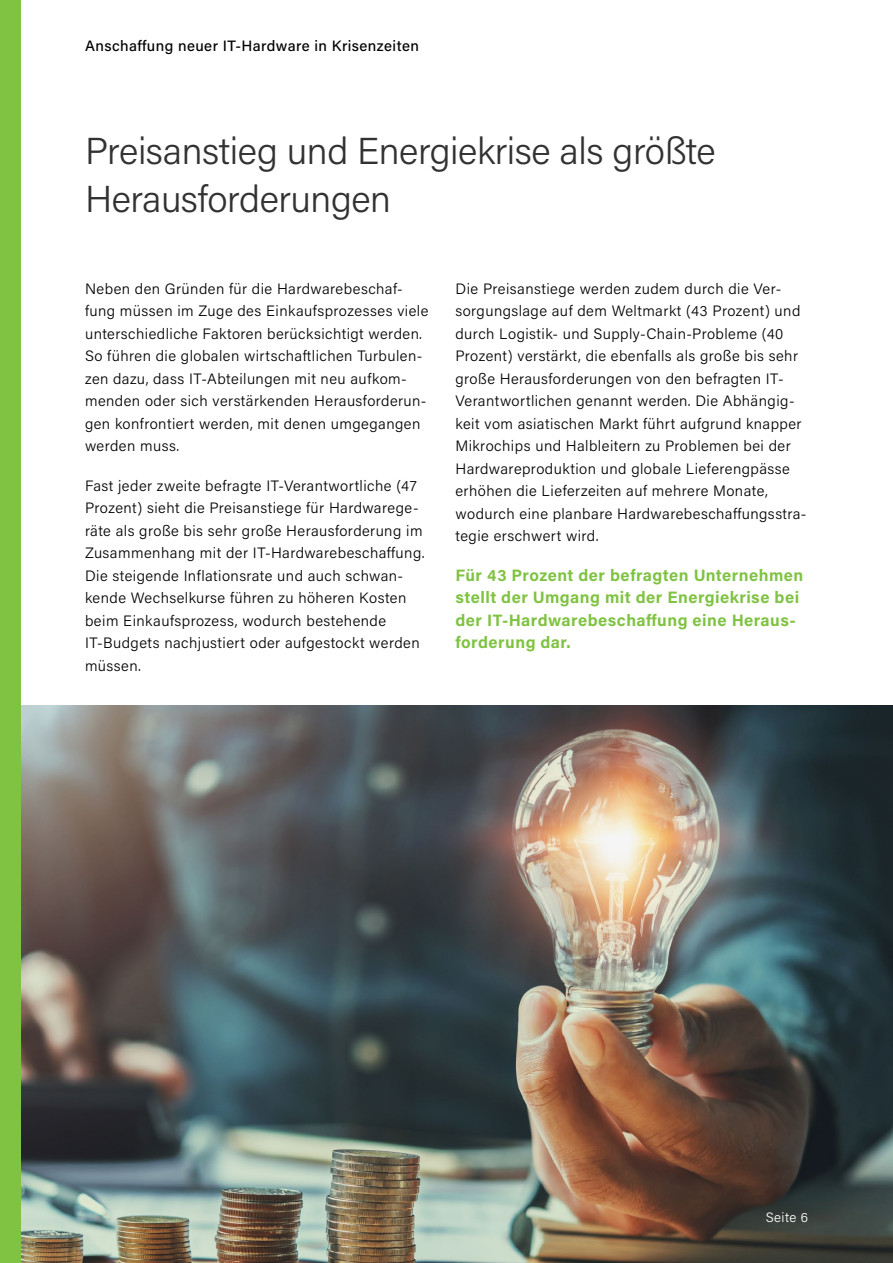
<style>
.page{position:relative;width:893px;height:1263px;background:#fff}
.page>*{position:absolute;margin:0;border:0;box-sizing:border-box;transform-origin:0 0}
.t1{font:300 37.5px/48px "Acumin Pro";letter-spacing:-.01em;color:#323232}
.t2{font:700 16.5px/22.5px "Acumin Pro";letter-spacing:.03em;color:#80c343}
.t3{font:300 15px/22.5px "Acumin Pro";letter-spacing:.03em;color:#000}
.t4{font:500 15px "Acumin Pro";letter-spacing:.03em;color:#000}
.t5{font:300 13.5px "Acumin Pro";letter-spacing:.035em;color:#fff}
</style>
<div class="page">
<img style="left:21px;top:706px;width:872px;height:557px">
<div style="left:0;top:0;width:21px;height:1263px;background:#80c343"></div>
<p class="t4" style="left:85px;top:35px;width:335px">Anschaffung neuer IT-Hardware in Krisenzeiten</p>
<h1 class="t1" style="left:85px;top:125px;width:632px">Preisanstieg und Energiekrise als größte<br>Herausforderungen</h1>
<p class="t3" style="left:85px;top:277px;width:345px">Neben den Gründen für die Hardwarebeschaf&shy;fung müssen im Zuge des Einkaufsprozesses viele unterschiedliche Faktoren berücksichtigt werden.<br>So führen die globalen wirtschaftlichen Turbulen&shy;zen dazu, dass IT-Abteilungen mit neu aufkom&shy;menden oder sich verstärkenden Herausforderun&shy;gen konfrontiert werden, mit denen umgegangen werden muss.</p>
<p class="t3" style="left:85px;top:474px;width:341px">Fast jeder zweite befragte IT-Verantwortliche (47<br>Prozent) sieht die Preisanstiege für Hardwarege&shy;räte als große bis sehr große Herausforderung im Zusammenhang mit der IT-Hardwarebeschaffung.<br>Die steigende Inflationsrate und auch schwan&shy;kende Wechselkurse führen zu höheren Kosten beim Einkaufsprozess, wodurch bestehende IT-Budgets nachjustiert oder aufgestockt werden müssen.</p>
<p class="t3" style="left:455px;top:277px;width:352px">Die Preisanstiege werden zudem durch die Ver&shy;sorgungslage auf dem Weltmarkt (43 Prozent) und durch Logistik- und Supply-Chain-Probleme (40<br>Prozent) verstärkt, die ebenfalls als große bis sehr große Herausforderungen von den befragten IT-Verantwortlichen genannt werden. Die Abhängig&shy;keit vom asiatischen Markt führt aufgrund knapper Mikrochips und Halbleitern zu Problemen bei der Hardwareproduktion und globale Lieferengpässe erhöhen die Lieferzeiten auf mehrere Monate, wodurch eine planbare Hardwarebeschaffungsstra&shy;tegie erschwert wird.</p>
<p class="t2" style="left:455px;top:563px;width:349px">Für 43 Prozent der befragten Unternehmen stellt der Umgang mit der Energiekrise bei der IT-Hardwarebeschaffung eine Heraus&shy;forderung dar.</p>
<p class="t5" style="left:766px;top:1208px;width:44px">Seite 6</p>
</div>
